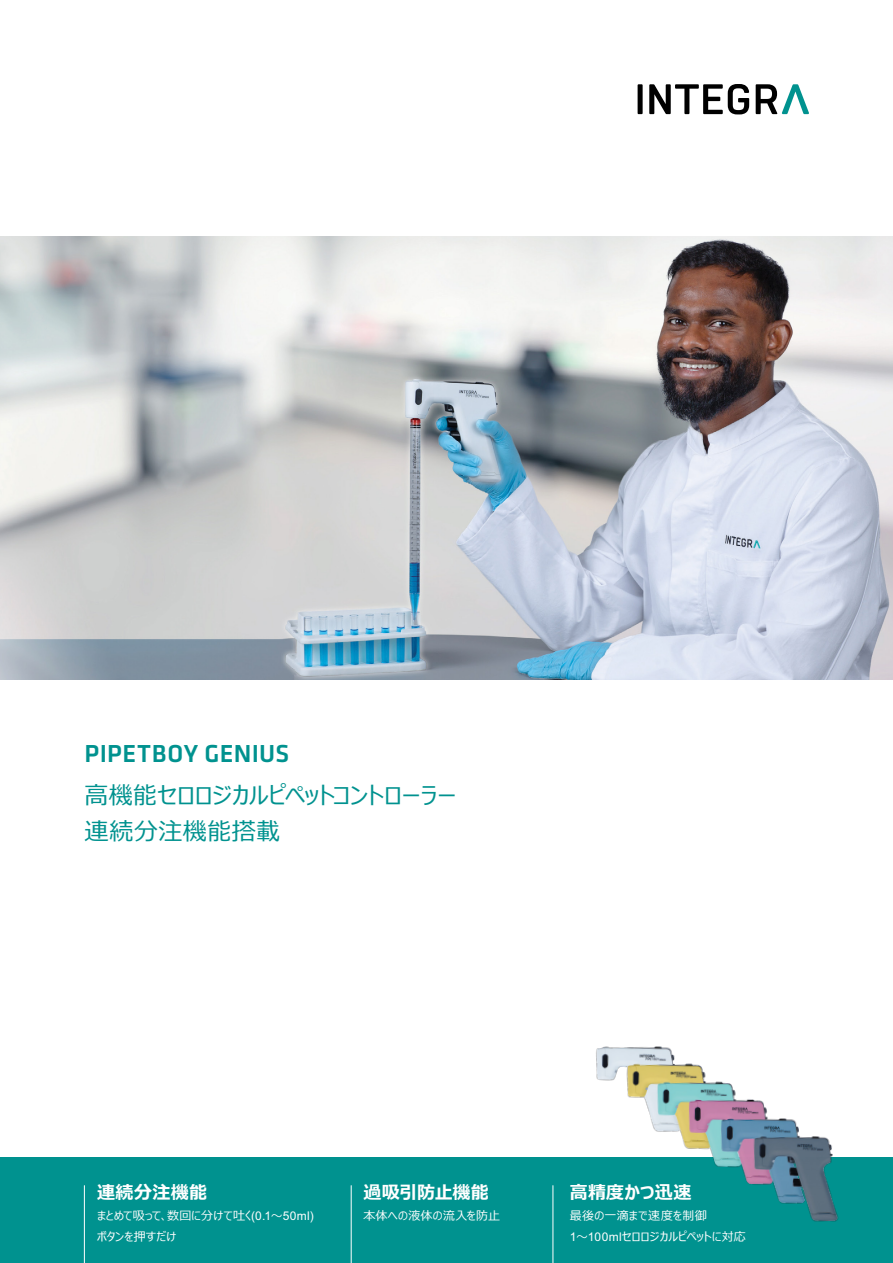
<style>
.page{position:relative;width:893px;height:1263px;background:#fff}
.page>*{position:absolute;margin:0;border:0;box-sizing:border-box;transform-origin:0 0}
.t1{font:500 25.5px "Klavika Basic";letter-spacing:.015em;color:#00928f}
.t2{font:24px/36px "Meiryo UI";letter-spacing:.01em;color:#00928f}
.t3{font:700 18px "Meiryo UI";letter-spacing:.01em;color:#fff}
.t4{font:700 18px "Meiryo UI";letter-spacing:-.015em;color:#fff}
.t5{font:12px/21px "Meiryo UI";letter-spacing:.02em;color:#fff}
.s1{font-family:"Arial"}
</style>
<div class="page">
<div style="left:638px;top:84px;width:5px;height:30px;background:#000"></div>
<svg style="left:649px;top:84px;width:100px;height:30px"></svg>
<svg style="left:756px;top:84px;width:53px;height:30px"></svg>
<div style="left:0;top:1158px;width:893px;height:105px;background:#00928f"></div>
<img style="left:0;top:237px;width:893px;height:442px">
<img style="left:590px;top:1046px;width:254px;height:176px">
<hr style="left:84px;top:1185px;width:1px;height:78px;background:#fff">
<hr style="left:351px;top:1185px;width:1px;height:78px;background:#fff">
<hr style="left:553px;top:1185px;width:1px;height:78px;background:#fff">
<h1 class="t1" style="left:84px;top:736px;width:206px">PIPETBOY GENIUS</h1>
<h2 class="t2" style="left:84px;top:779px;width:374px">高機能セロロジカルピペットコントローラー連続分注機能搭載</h2>
<h3 class="t3" style="left:97px;top:1180px;width:112px">連続分注機能</h3>
<p class="t5" style="left:97px;top:1206px;width:218px">まとめて吸って、数回に分けて吐く<span class="s1">(0.1</span>～<span class="s1">50ml)</span>ボタンを押すだけ</p>
<h3 class="t4" style="left:364px;top:1180px;width:127px">過吸引防止機能</h3>
<p class="t5" style="left:364px;top:1206px;width:138px">本体への液体の流入を防止</p>
<h3 class="t3" style="left:570px;top:1180px;width:123px">高精度かつ迅速</h3>
<p class="t5" style="left:570px;top:1206px;width:178px">最後の一滴まで速度を制御<br><span class="s1">1</span>～<span class="s1">100ml</span>セロロジカルピペットに対応</p>
</div>
